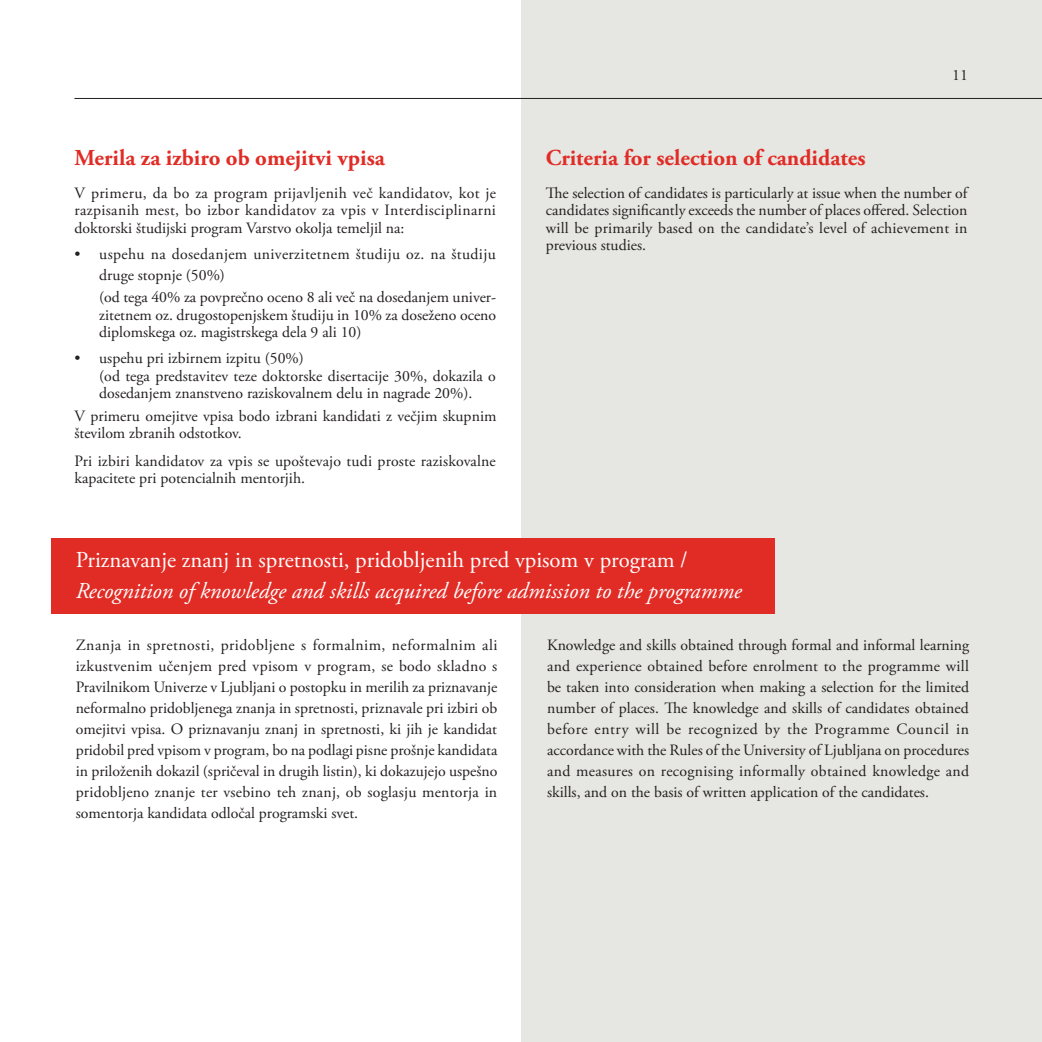
<style>
.page{position:relative;width:1042px;height:1042px;background:#fff}
.page>*{position:absolute;margin:0;border:0;box-sizing:border-box;transform-origin:0 0}
.t1{font:italic 22.75px "Adobe Garamond Pro";color:#fff}
.t2{font:700 22.75px "Adobe Garamond Pro";color:#e12c26}
.t3{font:22.75px "Adobe Garamond Pro";color:#fff}
.t4{font:15.75px/21px "Adobe Garamond Pro";color:#231f20;text-align:justify}
.t5{font:15.75px/21px "Adobe Garamond Pro";letter-spacing:.025em;color:#231f20}
</style>
<div class="page">
<div style="left:522px;top:0;width:520px;height:1042px;background:#e6e6e2"></div>
<hr style="left:74px;top:98px;width:968px;height:1px;background:#231f20">
<div style="left:51px;top:538px;width:723px;height:75px;background:#e12c26"></div>
<h1 class="t2" style="left:74px;top:145px;width:312px">Merila za izbiro ob omejitvi vpisa</h1>
<p class="t4" style="left:74px;top:185px;width:423px;line-height:17.5px">V primeru, da bo za program prijavljenih več kandidatov, kot je razpisanih mest, bo izbor kandidatov za vpis v Interdisciplinarni doktorski študijski program Varstvo okolja temeljil na:</p>
<p class="t5" style="left:99px;top:244px;width:398px;text-indent:-25px">• uspehu na dosedanjem univerzitetnem študiju oz. na študiju druge stopnje (50%)</p>
<p class="t4" style="left:99px;top:289px;width:398px;line-height:17.5px">(od tega 40% za povprečno oceno 8 ali več na dosedanjem univer&shy;zitetnem oz. drugostopenjskem študiju in 10% za doseženo oceno diplomskega oz. magistrskega dela 9 ali 10)</p>
<p class="t4" style="left:99px;top:350px;width:398px;line-height:17.5px;text-align:left;text-indent:-25px">• uspehu pri izbirnem izpitu (50%)<br>(od tega predstavitev teze doktorske disertacije 30%, dokazila o dosedanjem znanstveno raziskovalnem delu in nagrade 20%).</p>
<p class="t4" style="left:74px;top:407px;width:423px;line-height:17.5px">V primeru omejitve vpisa bodo izbrani kandidati z večjim skupnim številom zbranih odstotkov.</p>
<p class="t4" style="left:74px;top:452px;width:423px;line-height:17.5px">Pri izbiri kandidatov za vpis se upoštevajo tudi proste raziskovalne kapacitete pri potencialnih mentorjih.</p>
<p class="t4" style="left:952px;top:65px;width:17px">11</p>
<h1 class="t2" style="left:546px;top:145px;width:321px">Criteria for selection of candidates</h1>
<p class="t4" style="left:546px;top:185px;width:423px;line-height:17.5px">The selection of candidates is particularly at issue when the number of candidates significantly exceeds the number of places offered. Selection will be primarily based on the candidate’s level of achievement in previous studies.</p>
<h1 class="t3" style="left:76px;top:546px;width:613px">Priznavanje znanj in spretnosti, pridobljenih pred vpisom v program /</h1>
<h1 class="t1" style="left:76px;top:577px;width:667px">Recognition of knowledge and skills acquired before admission to the programme</h1>
<p class="t4" style="left:76px;top:635px;width:423px">Znanja in spretnosti, pridobljene s formalnim, neformalnim ali izkustvenim učenjem pred vpisom v program, se bodo skladno s Pravilnikom Univerze v Ljubljani o postopku in merilih za priznavanje neformalno pridobljenega znanja in spretnosti, priznavale pri izbiri ob omejitvi vpisa. O priznavanju znanj in spretnosti, ki jih je kandidat pridobil pred vpisom v program, bo na podlagi pisne prošnje kandidata in priloženih dokazil (spričeval in drugih listin), ki dokazujejo uspešno pridobljeno znanje ter vsebino teh znanj, ob soglasju mentorja in somentorja kandidata odločal programski svet.</p>
<p class="t4" style="left:547px;top:635px;width:424px">Knowledge and skills obtained through formal and informal learning and experience obtained before enrolment to the programme will be taken into consideration when making a selection for the limited number of places. The knowledge and skills of candidates obtained before entry will be recognized by the Programme Council in accordance with the Rules of the University of Ljubljana on procedures and measures on recognising informally obtained knowledge and skills, and on the basis of written application of the candidates.</p>
</div>
